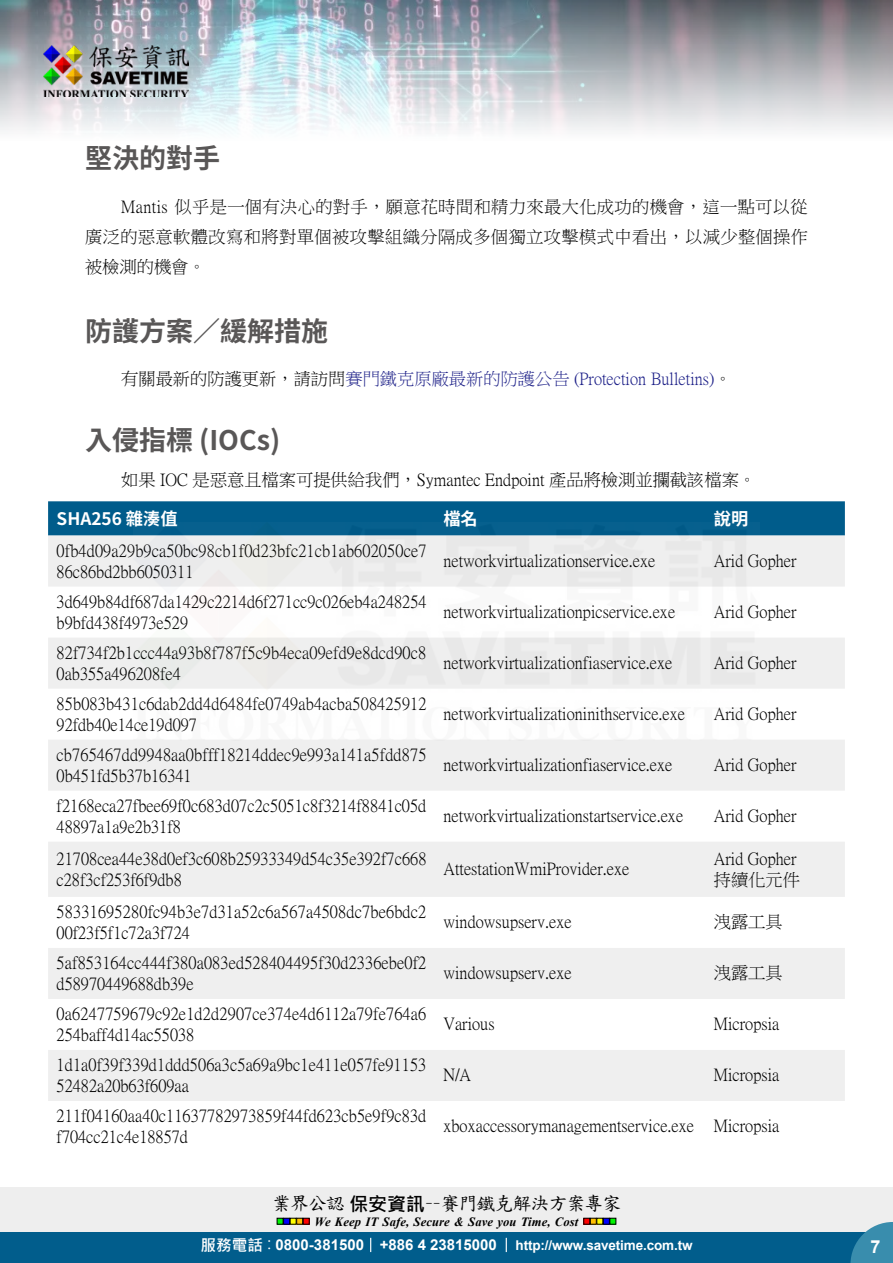
<style>
.page{position:relative;width:893px;height:1263px;background:#fff}
.page>*{position:absolute;margin:0;border:0;box-sizing:border-box;transform-origin:0 0}
.t1{font:700 27px "Source Han Sans TW";color:#595757}
.t2{font:18.9px "DF Kai Shu SB Estd BF";letter-spacing:-.05em;color:#000}
.t3{font:700 18px "Arial";color:#fff}
.t4{font:17.25px/21px "P Ming Li U";color:#000}
.t5{font:17.25px "P Ming Li U";color:#1d2088}
.t6{font:700 17.25px "Source Han Sans TW";color:#fff}
.t7{font:700 13.5px "Arial";letter-spacing:-.01em;color:#fff}
.t8{font:italic 700 12.6px "Times New Roman";letter-spacing:.005em;color:#000}
.s1{color:#000}
.s2{font-family:"Microsoft Jheng Hei";font-weight:700}
.s3{font-family:"Microsoft Jheng Hei";font-size:15.6px}
.s4{font-family:"Microsoft Jheng Hei";font-weight:400;font-size:15.6px}
.s5{font-size:15px}
</style>
<div class="page">
<img style="left:0;top:0;width:893px;height:131px">
<div style="left:0;top:1187px;width:893px;height:49px;background:#eee"></div>
<img style="left:44px;top:46px;width:145px;height:51px">
<svg style="left:277px;top:1218px;width:32px;height:6px"></svg>
<svg style="left:584px;top:1218px;width:32px;height:6px"></svg>
<div style="left:0;top:1232px;width:893px;height:31px;background:#015d8c"></div>
<svg style="left:850px;top:1222px;width:43px;height:41px"></svg>
<svg style="left:370px;top:1238px;width:1px;height:14px"></svg>
<svg style="left:506px;top:1238px;width:1px;height:14px"></svg>
<div style="left:48px;top:501px;width:797px;height:35px;background:#005c8b"></div>
<svg style="left:48px;top:536px;width:797px;height:565px;fill:#efefef"></svg>
<img style="left:134px;top:522px;width:625px;height:218px">
<h1 class="t1" style="left:85px;top:143px;width:136px">堅決的對手</h1>
<p class="t4" style="left:85px;top:192px;width:725px;line-height:30px;text-align:justify;text-indent:36px">Mantis 似乎是一個有決心的對手，願意花時間和精力來最大化成功的機會，這一點可以從廣泛的惡意軟體改寫和將對單個被攻擊組織分隔成多個獨立攻擊模式中看出，以減少整個操作被檢測的機會。</p>
<h1 class="t1" style="left:85px;top:316px;width:244px">防護方案／緩解措施</h1>
<p class="t5" style="left:121px;top:371px;width:612px"><span class="s1">有關最新的防護更新，請訪問</span>賽門鐵克原廠最新的防護公告 (Protection Bulletins)<span class="s1">。</span></p>
<h1 class="t1" style="left:85px;top:425px;width:197px">入侵指標 (IOCs)</h1>
<p class="t4" style="left:121px;top:469px;width:636px">如果 IOC 是惡意且檔案可提供給我們，Symantec Endpoint 產品將檢測並攔截該檔案。</p>
<p class="t6" style="left:57px;top:509px;width:123px">SHA256 雜湊值</p>
<p class="t6" style="left:443px;top:509px;width:36px">檔名</p>
<p class="t6" style="left:714px;top:509px;width:36px">說明</p>
<p class="t4" style="left:57px;top:540px;width:371px">0fb4d09a29b9ca50bc98cb1f0d23bfc21cb1ab602050ce7<br>86c86bd2bb6050311</p>
<p class="t4" style="left:443px;top:550px;width:213px">networkvirtualizationservice.exe</p>
<p class="t4" style="left:714px;top:550px;width:84px">Arid Gopher</p>
<p class="t4" style="left:57px;top:591px;width:371px">3d649b84df687da1429c2214d6f271cc9c026eb4a248254 b9bfd438f4973e529</p>
<p class="t4" style="left:443px;top:601px;width:233px">networkvirtualizationpicservice.exe</p>
<p class="t4" style="left:714px;top:601px;width:84px">Arid Gopher</p>
<p class="t4" style="left:57px;top:642px;width:371px">82f734f2b1ccc44a93b8f787f5c9b4eca09efd9e8dcd90c8<br>0ab355a496208fe4</p>
<p class="t4" style="left:443px;top:652px;width:231px">networkvirtualizationfiaservice.exe</p>
<p class="t4" style="left:714px;top:652px;width:84px">Arid Gopher</p>
<p class="t4" style="left:57px;top:693px;width:371px">85b083b431c6dab2dd4d6484fe0749ab4acba508425912<br>92fdb40e14ce19d097</p>
<p class="t4" style="left:443px;top:703px;width:243px">networkvirtualizationinithservice.exe</p>
<p class="t4" style="left:714px;top:703px;width:84px">Arid Gopher</p>
<p class="t4" style="left:57px;top:744px;width:371px">cb765467dd9948aa0bfff18214ddec9e993a141a5fdd875<br>0b451fd5b37b16341</p>
<p class="t4" style="left:443px;top:754px;width:231px">networkvirtualizationfiaservice.exe</p>
<p class="t4" style="left:714px;top:754px;width:84px">Arid Gopher</p>
<p class="t4" style="left:57px;top:795px;width:371px">f2168eca27fbee69f0c683d07c2c5051c8f3214f8841c05d<br>48897a1a9e2b31f8</p>
<p class="t4" style="left:443px;top:805px;width:241px">networkvirtualizationstartservice.exe</p>
<p class="t4" style="left:714px;top:805px;width:84px">Arid Gopher</p>
<p class="t4" style="left:57px;top:848px;width:371px">21708cea44e38d0ef3c608b25933349d54c35e392f7c668 c28f3cf253f6f9db8</p>
<p class="t4" style="left:443px;top:859px;width:187px">AttestationWmiProvider.exe</p>
<p class="t4" style="left:714px;top:848px;width:88px">Arid Gopher持續化元件</p>
<p class="t4" style="left:57px;top:901px;width:371px">58331695280fc94b3e7d31a52c6a567a4508dc7be6bdc2<br>00f23f5f1c72a3f724</p>
<p class="t4" style="left:443px;top:912px;width:130px">windowsupserv.exe</p>
<p class="t4" style="left:714px;top:912px;width:70px">洩露工具</p>
<p class="t4" style="left:57px;top:952px;width:371px">5af853164cc444f380a083ed528404495f30d2336ebe0f2 d58970449688db39e</p>
<p class="t4" style="left:443px;top:963px;width:130px">windowsupserv.exe</p>
<p class="t4" style="left:714px;top:963px;width:70px">洩露工具</p>
<p class="t4" style="left:57px;top:1003px;width:371px">0a6247759679c92e1d2d2907ce374e4d6112a79fe764a6<br>254baff4d14ac55038</p>
<p class="t4" style="left:443px;top:1014px;width:53px">Various</p>
<p class="t4" style="left:714px;top:1014px;width:67px">Micropsia</p>
<p class="t4" style="left:57px;top:1054px;width:371px">1d1a0f39f339d1ddd506a3c5a69a9bc1e411e057fe91153<br>52482a20b63f609aa</p>
<p class="t4" style="left:443px;top:1065px;width:29px">N/A</p>
<p class="t4" style="left:714px;top:1065px;width:67px">Micropsia</p>
<p class="t4" style="left:57px;top:1105px;width:371px">211f04160aa40c11637782973859f44fd623cb5e9f9c83d f704cc21c4e18857d</p>
<p class="t4" style="left:443px;top:1116px;width:338px">xboxaccessorymanagementservice.exe Micropsia</p>
<p class="t2" style="left:272px;top:1194px;width:351px">業界公認<span class="s2">保安資訊</span>－－賽門鐵克解決方案專家</p>
<p class="t8" style="left:315px;top:1212px;width:265px">We Keep IT Safe, Secure &amp; Save you Time, Cost</p>
<p class="t7" style="left:200px;top:1235px;width:494px"><span class="s3">服務電話</span><span class="s4">：</span><span class="s5">0800-381500 +886 4 23815000</span> http://www.savetime.com.tw</p>
<p class="t3" style="left:870px;top:1234px;width:12px">7</p>
</div>
